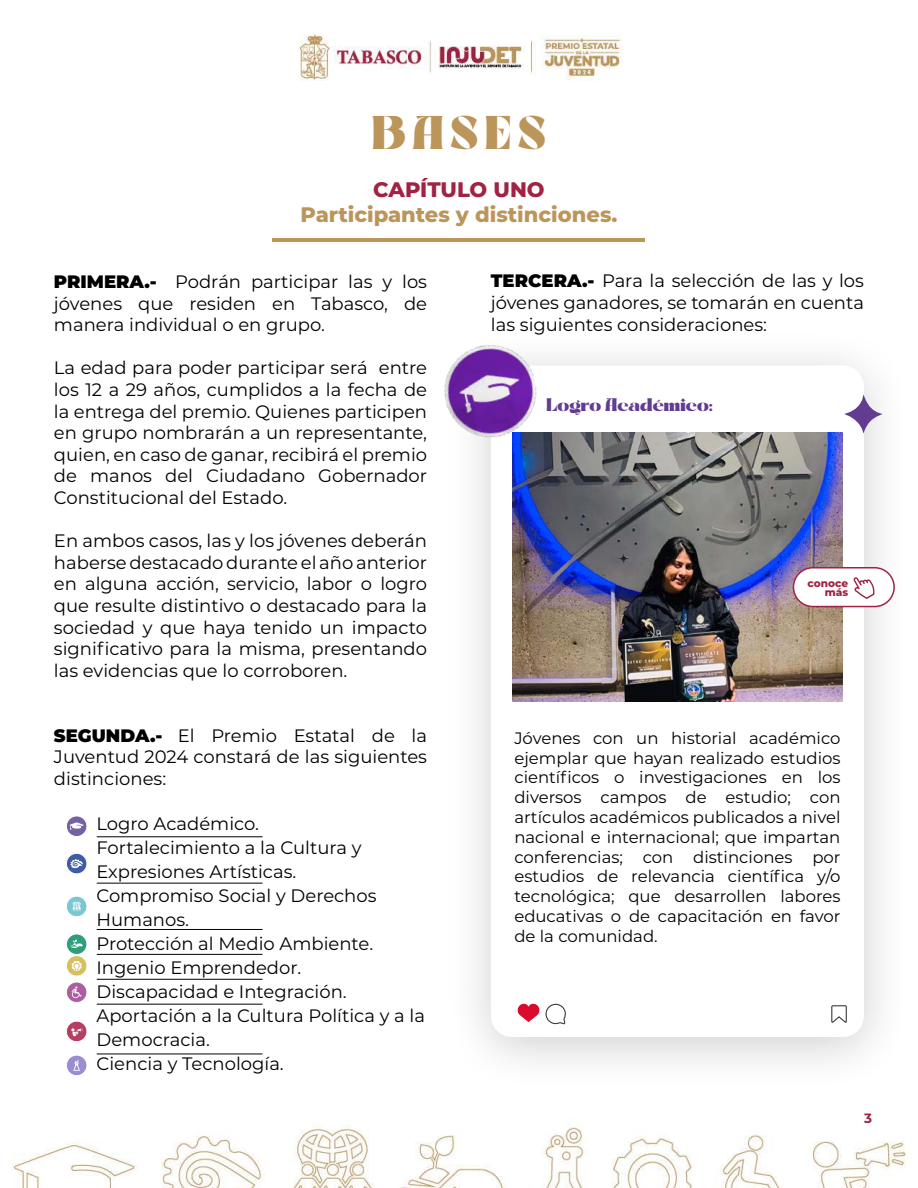
<style>
.page{position:relative;width:918px;height:1188px;background:#fff}
.page>*{position:absolute;margin:0;border:0;box-sizing:border-box;transform-origin:0 0}
.t1{font:700 39px "Cift";letter-spacing:.17em;color:#bc955b}
.t2{font:800 21px "Montserrat";color:#bc955b}
.t3{font:800 21px "Montserrat";color:#a12242}
.t4{font:18px/21.6px "Montserrat";color:#000;text-align:justify}
.t5{font:16.5px/19.8px "Montserrat";color:#000;text-align:justify}
.t6{font:700 15px "Cift";color:#613c90}
.t7{font:700 13.5px "Montserrat";color:#a12242}
.t8{font:800 10.5px/9px "Montserrat";color:#a12242;text-align:right}
.s1{font-weight:900}
</style>
<div class="page">
<img style="left:12px;top:34px;width:895px;height:1154px">
<hr style="left:273px;top:238px;width:372px;height:4px;background:#bc955b">
<div style="left:66px;top:816px;width:21px;height:21px;background:#7561a3;border-radius:50%"></div>
<div style="left:66px;top:815px;width:21px;height:22px;border:1px solid #fff;border-radius:50%"></div>
<svg style="left:69px;top:822px;width:15px;height:8px"></svg>
<div style="left:66px;top:1055px;width:21px;height:21px;background:#9c8cd1;border-radius:50%"></div>
<div style="left:66px;top:1055px;width:21px;height:21px;border:1px solid #fff;border-radius:50%"></div>
<svg style="left:73px;top:1060px;width:7px;height:11px"></svg>
<div style="left:66px;top:853px;width:21px;height:21px;background:#405ca6;border-radius:50%"></div>
<div style="left:66px;top:853px;width:21px;height:21px;border:1px solid #fff;border-radius:50%"></div>
<svg style="left:70px;top:859px;width:13px;height:10px"></svg>
<div style="left:66px;top:896px;width:21px;height:21px;background:#78c7d4;border-radius:50%"></div>
<div style="left:66px;top:896px;width:21px;height:21px;border:1px solid #fff;border-radius:50%"></div>
<svg style="left:72px;top:902px;width:9px;height:9px"></svg>
<svg style="left:66px;top:934px;width:21px;height:21px"></svg>
<div style="left:66px;top:933px;width:21px;height:22px;border:1px solid #fff;border-radius:50%"></div>
<svg style="left:71px;top:940px;width:12px;height:8px"></svg>
<div style="left:66px;top:956px;width:21px;height:20px;background:#d6bf5c;border-radius:50%"></div>
<div style="left:66px;top:955px;width:21px;height:22px;border:1px solid #fff;border-radius:50%"></div>
<svg style="left:72px;top:961px;width:10px;height:10px"></svg>
<div style="left:66px;top:982px;width:21px;height:21px;background:#ad5ea1;border-radius:50%"></div>
<div style="left:66px;top:982px;width:21px;height:21px;border:1px solid #fff;border-radius:50%"></div>
<svg style="left:72px;top:986px;width:10px;height:12px"></svg>
<div style="left:66px;top:1021px;width:21px;height:21px;background:#b83d63;border-radius:50%"></div>
<div style="left:66px;top:1021px;width:21px;height:21px;border:1px solid #fff;border-radius:50%"></div>
<svg style="left:71px;top:1028px;width:12px;height:8px"></svg>
<hr style="left:97px;top:836px;width:166px;height:1px;background:#000">
<hr style="left:97px;top:883px;width:166px;height:1px;background:#000">
<hr style="left:97px;top:929px;width:166px;height:1px;background:#000">
<hr style="left:97px;top:954px;width:166px;height:1px;background:#000">
<hr style="left:97px;top:979px;width:166px;height:1px;background:#000">
<hr style="left:97px;top:1004px;width:166px;height:1px;background:#000">
<hr style="left:97px;top:1054px;width:166px;height:1px;background:#000">
<div style="left:444px;top:326px;width:468px;height:767px;background:#000;opacity:.19"></div>
<div style="left:491px;top:365px;width:373px;height:672px;background:#fff;border-radius:21px"></div>
<svg style="left:844px;top:394px;width:39px;height:40px"></svg>
<img style="left:513px;top:432px;width:329px;height:270px">
<img style="left:435px;top:336px;width:111px;height:111px">
<div style="left:793px;top:568px;width:101px;height:39px;background:#fff;border-radius:19px"></div>
<div style="left:793px;top:567px;width:102px;height:40px;border:2px solid #a12242;border-radius:19px"></div>
<svg style="left:854px;top:577px;width:20px;height:22px"></svg>
<svg style="left:517px;top:1003px;width:49px;height:22px"></svg>
<div style="left:831px;top:1005px;width:16px;height:18px;border:1px solid #3d3c3b"></div>
<h1 class="t1" style="left:372px;top:105px;width:176px">BASES</h1>
<p class="t3" style="left:373px;top:174px;width:173px">CAPÍTULO UNO</p>
<p class="t2" style="left:301px;top:199px;width:318px">Participantes y distinciones.</p>
<p class="t4" style="left:54px;top:270px;width:375px"><span class="s1">PRIMERA.-</span> Podrán participar las y los jóvenes que residen en Tabasco, de manera individual o en grupo.</p>
<p class="t4" style="left:54px;top:357px;width:375px">La edad para poder participar será entre los 12 a 29 años, cumplidos a la fecha de la entrega del premio. Quienes participen en grupo nombrarán a un representante, quien, en caso de ganar, recibirá el premio de manos del Ciudadano Gobernador Constitucional del Estado.</p>
<p class="t4" style="left:54px;top:529px;width:375px">En ambos casos, las y los jóvenes deberán haberse destacado durante el año anterior en alguna acción, servicio, labor o logro que resulte distintivo o destacado para la sociedad y que haya tenido un impacto significativo para la misma, presentando las evidencias que lo corroboren.</p>
<p class="t4" style="left:54px;top:724px;width:375px"><span class="s1">SEGUNDA.-</span> El Premio Estatal de la Juventud 2024 constará de las siguientes distinciones:</p>
<p class="t4" style="left:97px;top:811px;width:330px;line-height:24px;text-align:left">Logro Académico.<br>Fortalecimiento a la Cultura y<br>Expresiones Artísticas.<br>Compromiso Social y Derechos<br>Humanos.<br>Protección al Medio Ambiente.<br>Ingenio Emprendedor.<br>Discapacidad e Integración.<br>Aportación a la Cultura Política y a la<br>Democracia.<br>Ciencia y Tecnología.</p>
<p class="t4" style="left:491px;top:270px;width:375px"><span class="s1">TERCERA.-</span> Para la selección de las y los jóvenes ganadores, se tomarán en cuenta las siguientes consideraciones:</p>
<p class="t6" style="left:546px;top:394px;width:168px">Logro Académico:</p>
<p class="t8" style="left:807px;top:579px;width:42px">conoce más</p>
<p class="t5" style="left:514px;top:727px;width:328px">Jóvenes con un historial académico ejemplar que hayan realizado estudios científicos o investigaciones en los diversos campos de estudio; con artículos académicos publicados a nivel nacional e internacional; que impartan conferencias; con distinciones por estudios de relevancia científica y/o tecnológica; que desarrollen labores educativas o de capacitación en favor de la comunidad.</p>
<p class="t7" style="left:864px;top:1108px;width:9px">3</p>
</div>
